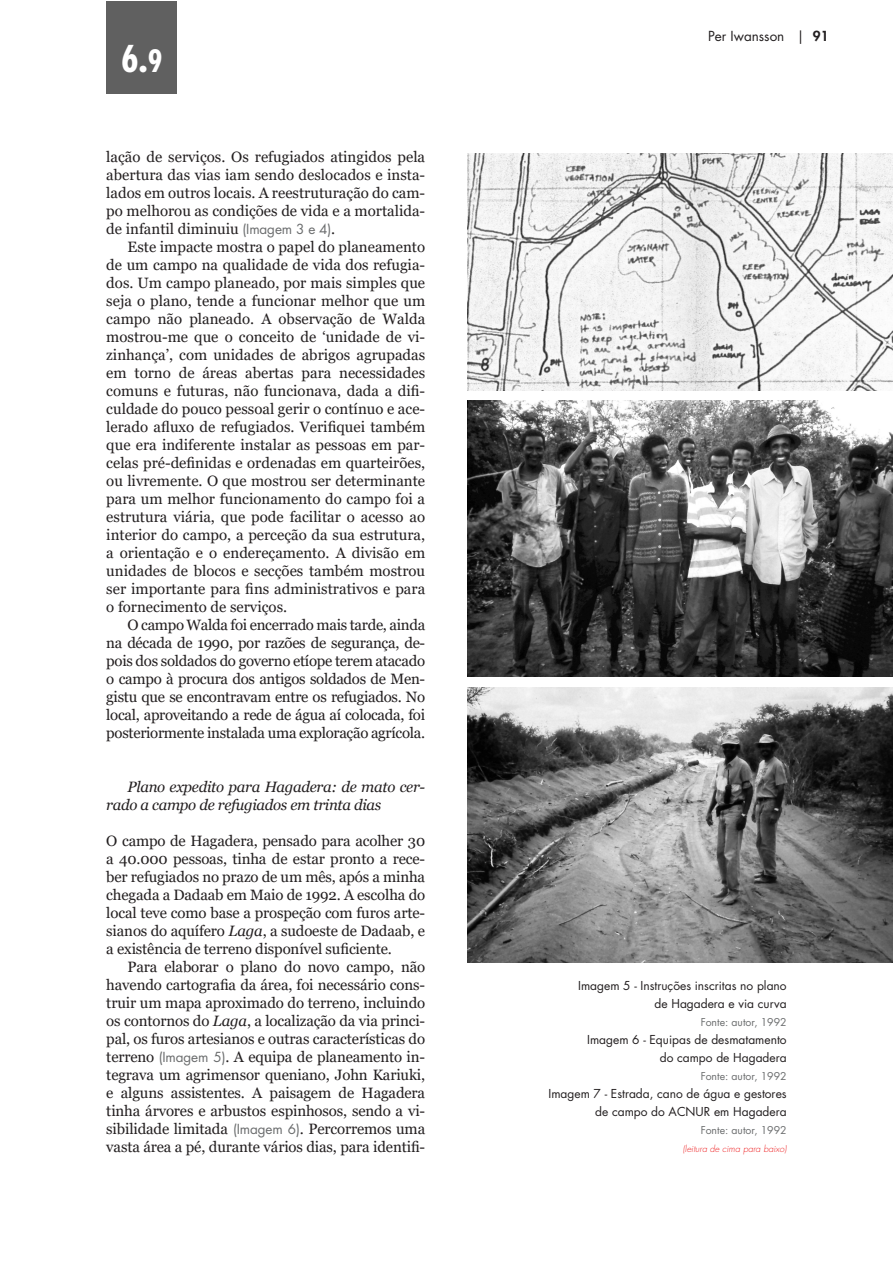
<style>
.page{position:relative;width:893px;height:1263px;background:#fff}
.page>*{position:absolute;margin:0;border:0;box-sizing:border-box;transform-origin:0 0}
.t1{font:700 condensed 36px "Futura Std";color:#fff}
.texto{font:15px/18px "Georgia";letter-spacing:-.01em;color:#231f20;text-align:justify}
.texto-2{font:italic 15px/18px "Georgia";letter-spacing:-.02em;color:#231f20}
.t2{font:13.5px "Futura Std";color:#231f20}
.legendas{font:12px "Futura Std";color:#231f20}
.legendas-2{font:10.5px "Futura Std";color:#6b6d6e}
.legendas-3{font:italic 300 9px "Futura Std";color:#ee2123}
.s1{font-size:30px}
.s2{font-family:"Futura Std";font-size:13.5px;color:#6b6d6e}
.s3{font-style:italic}
.s4{font-weight:800}
</style>
<div class="page">
<div style="left:106px;top:1px;width:71px;height:93px;background:#606060"></div>
<img style="left:467px;top:153px;width:425px;height:238px">
<img style="left:467px;top:401px;width:425px;height:276px">
<img style="left:467px;top:687px;width:425px;height:276px">
<h1 class="t1" style="left:121px;top:37px;width:43px">6.<span class="s1">9</span></h1>
<p class="texto" style="left:106px;top:148px;width:320px">lação de serviços. Os refugiados atingidos pela abertura das vias iam sendo deslocados e insta&shy;lados em outros locais. A reestruturação do cam&shy;po melhorou as condições de vida e a mortalida&shy;de infantil diminuiu <span class="s2">(Imagem 3 e 4)</span>.</p>
<p class="texto" style="left:106px;top:238px;width:320px;text-indent:21px">Este impacte mostra o papel do planeamento de um campo na qualidade de vida dos refugia&shy;dos. Um campo planeado, por mais simples que seja o plano, tende a funcionar melhor que um campo não planeado. A observação de Walda mostrou-me que o conceito de ‘unidade de vi&shy;zinhança’, com unidades de abrigos agrupadas em torno de áreas abertas para necessidades comuns e futuras, não funcionava, dada a difi&shy;culdade do pouco pessoal gerir o contínuo e ace&shy;lerado afluxo de refugiados. Verifiquei também que era indiferente instalar as pessoas em par&shy;celas pré-definidas e ordenadas em quarteirões, ou livremente. O que mostrou ser determinante para um melhor funcionamento do campo foi a estrutura viária, que pode facilitar o acesso ao interior do campo, a perceção da sua estrutura, a orientação e o endereçamento. A divisão em unidades de blocos e secções também mostrou ser importante para fins administrativos e para o fornecimento de serviços.</p>
<p class="texto" style="left:106px;top:616px;width:320px;text-indent:21px">O campo Walda foi encerrado mais tarde, ainda na década de 1990, por razões de segurança, de&shy;pois dos soldados do governo etíope terem atacado o campo à procura dos antigos soldados de Men&shy;gistu que se encontravam entre os refugiados. No local, aproveitando a rede de água aí colocada, foi posteriormente instalada uma exploração agrícola.</p>
<p class="texto-2" style="left:106px;top:778px;width:320px;text-indent:21px">Plano expedito para Hagadera: de mato cer&shy;rado a campo de refugiados em trinta dias</p>
<p class="texto" style="left:106px;top:832px;width:320px">O campo de Hagadera, pensado para acolher 30 a 40.000 pessoas, tinha de estar pronto a rece&shy;ber refugiados no prazo de um mês, após a minha chegada a Dadaab em Maio de 1992. A escolha do local teve como base a prospeção com furos arte&shy;sianos do aquífero <span class="s3">Laga</span>, a sudoeste de Dadaab, e a existência de terreno disponível suficiente.</p>
<p class="texto" style="left:106px;top:958px;width:320px;text-indent:21px">Para elaborar o plano do novo campo, não havendo cartografia da área, foi necessário cons&shy;truir um mapa aproximado do terreno, incluindo os contornos do <span class="s3">Laga</span>, a localização da via princi&shy;pal, os furos artesianos e outras características do terreno <span class="s2">(Imagem 5)</span>. A equipa de planeamento in&shy;tegrava um agrimensor queniano, John Kariuki, e alguns assistentes. A paisagem de Hagadera tinha árvores e arbustos espinhosos, sendo a vi&shy;sibilidade limitada <span class="s2">(Imagem 6)</span>. Percorremos uma vasta área a pé, durante vários dias, para identifi-</p>
<p class="t2" style="left:708px;top:28px;width:122px">Per Iwansson | <span class="s4">91</span></p>
<p class="legendas" style="left:578px;top:978px;width:210px">Imagem 5 - Instruções inscritas no plano</p>
<p class="legendas" style="left:655px;top:996px;width:134px">de Hagadera e via curva</p>
<p class="legendas-2" style="left:701px;top:1015px;width:87px">Fonte: autor, 1992</p>
<p class="legendas" style="left:587px;top:1032px;width:201px">Imagem 6 - Equipas de desmatamento</p>
<p class="legendas" style="left:660px;top:1050px;width:128px">do campo de Hagadera</p>
<p class="legendas-2" style="left:701px;top:1069px;width:87px">Fonte: autor, 1992</p>
<p class="legendas" style="left:549px;top:1086px;width:240px">Imagem 7 - Estrada, cano de água e gestores</p>
<p class="legendas" style="left:595px;top:1104px;width:193px">de campo do ACNUR em Hagadera</p>
<p class="legendas-2" style="left:701px;top:1123px;width:87px">Fonte: autor, 1992</p>
<p class="legendas-3" style="left:683px;top:1143px;width:105px">(leitura de cima para baixo)</p>
</div>
